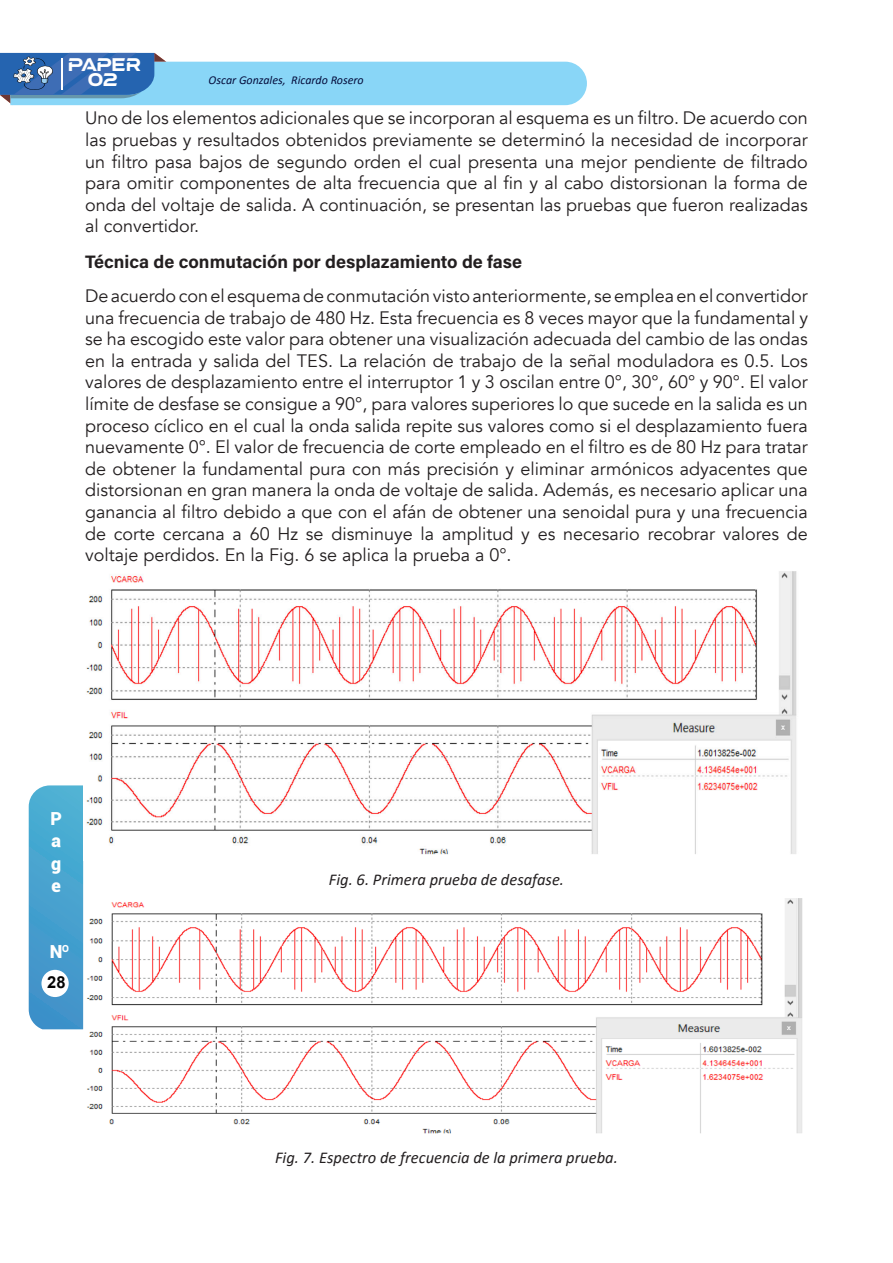
<style>
.page{position:relative;width:893px;height:1263px;background:#fff}
.page>*{position:absolute;margin:0;border:0;box-sizing:border-box;transform-origin:0 0}
.t1{font:18px/21.6px "Avenir";color:#231f20;text-align:justify}
.Titulo2{font:700 18px "Acumin Pro";color:#231f20}
.t2{font:900 18px/22.5px "Roboto";color:#fff;text-align:justify}
.Titulo_de_grafico{font:italic 16.5px "Calibri";color:#231f20}
.t3{font:16.5px/15px "a Atmospheric";color:#fff;text-align:center}
.t4{font:700 16.5px "Arial";color:#030303}
.t5{font:italic 12px "Calibri";color:#050e3d}
</style>
<div class="page">
<svg style="left:0;top:53px;width:587px;height:52px;background:#87c4e7"></svg>
<svg style="left:29px;top:785px;width:54px;height:244px;background:#48a2cf"></svg>
<div style="left:41px;top:970px;width:28px;height:27px;background:#fff;border-radius:50%"></div>
<img style="left:87px;top:898px;width:716px;height:236px">
<img style="left:86px;top:571px;width:711px;height:284px">
<p class="t3" style="left:68px;top:58px;width:74px">PAPER<br>02</p>
<p class="t5" style="left:209px;top:71px;width:157px">Oscar Gonzales, Ricardo Rosero</p>
<p class="t1" style="left:85px;top:108px;width:724px">Uno de los elementos adicionales que se incorporan al esquema es un filtro. De acuerdo con las pruebas y resultados obtenidos previamente se determinó la necesidad de incorporar un filtro pasa bajos de segundo orden el cual presenta una mejor pendiente de filtrado para omitir componentes de alta frecuencia que al fin y al cabo distorsionan la forma de onda del voltaje de salida. A continuación, se presentan las pruebas que fueron realizadas al convertidor.</p>
<p class="Titulo2" style="left:85px;top:249px;width:439px">Técnica de conmutación por desplazamiento de fase</p>
<p class="t1" style="left:85px;top:285px;width:724px">De acuerdo con el esquema de conmutación visto anteriormente, se emplea en el convertidor una frecuencia de trabajo de 480 Hz. Esta frecuencia es 8 veces mayor que la fundamental y se ha escogido este valor para obtener una visualización adecuada del cambio de las ondas en la entrada y salida del TES. La relación de trabajo de la señal moduladora es 0.5. Los valores de desplazamiento entre el interruptor 1 y 3 oscilan entre 0°, 30°, 60° y 90°. El valor límite de desfase se consigue a 90°, para valores superiores lo que sucede en la salida es un proceso cíclico en el cual la onda salida repite sus valores como si el desplazamiento fuera nuevamente 0°. El valor de frecuencia de corte empleado en el filtro es de 80 Hz para tratar de obtener la fundamental pura con más precisión y eliminar armónicos adyacentes que distorsionan en gran manera la onda de voltaje de salida. Además, es necesario aplicar una ganancia al filtro debido a que con el afán de obtener una senoidal pura y una frecuencia de corte cercana a 60 Hz se disminuye la amplitud y es necesario recobrar valores de voltaje perdidos. En la Fig. 6 se aplica la prueba a 0°.</p>
<p class="t2" style="left:51px;top:806px;width:13px">P a g e</p>
<p class="t2" style="left:50px;top:939px;width:22px">Nº</p>
<p class="t4" style="left:47px;top:971px;width:20px">28</p>
<p class="Titulo_de_grafico" style="left:329px;top:868px;width:237px">Fig. 6. Primera prueba de desafase.</p>
<p class="Titulo_de_grafico" style="left:275px;top:1146px;width:344px">Fig. 7. Espectro de frecuencia de la primera prueba.</p>
</div>
